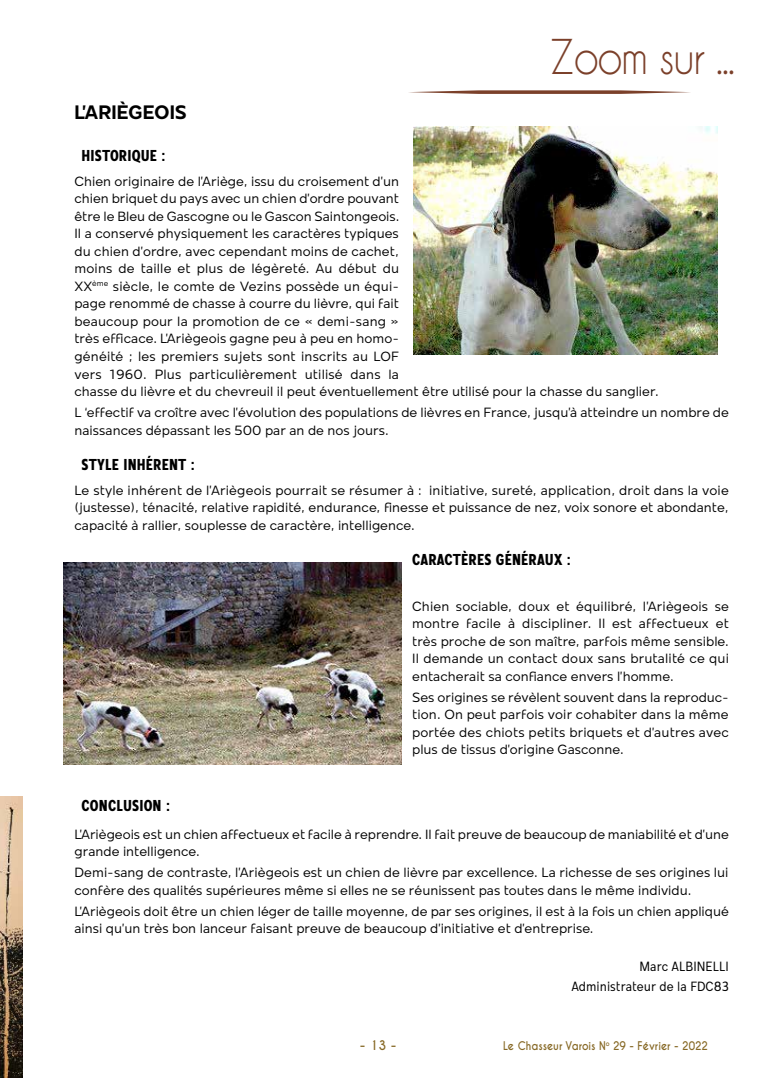
<style>
.page{position:relative;width:780px;height:1088px;background:#fff}
.page>*{position:absolute;margin:0;border:0;box-sizing:border-box;transform-origin:0 0}
.t1{font:45px "Caviar Dreams";letter-spacing:-.04em;color:#7b402a;scale:.9 1}
.t2{font:700 20px "Mollen Personal Use";letter-spacing:.01em;color:#000}
.t3{font:700 condensed 16.25px "Mollen Personal Use";letter-spacing:.01em;color:#000}
.t4{font:13.75px/17.5px "Mollen Personal Use";color:#000}
.t5{font:condensed 13.75px/19.8px "Mollen Personal Use";color:#000;text-align:right}
.t6{font:700 12.5px "Caviar Dreams";color:#876926}
.t7{font:700 11.25px "Caviar Dreams";color:#876926;scale:.9 1}
</style>
<div class="page">
<img style="left:413px;top:127px;width:304px;height:228px">
<img style="left:64px;top:562px;width:337px;height:203px">
<svg style="left:409px;top:90px;width:281px;height:4px"></svg>
<img style="left:0;top:797px;width:23px;height:280px">
<h1 class="t1" style="left:549px;top:30px;width:208px">Zoom sur ...</h1>
<h2 class="t2" style="left:74px;top:101px;width:114px">L’ARIÈGEOIS</h2>
<p class="t3" style="left:81px;top:147px;width:85px">HISTORIQUE :</p>
<p class="t4" style="left:74px;top:172px;width:585px">Chien originaire de l’Ariège, issu du croisement d’un<br>chien briquet du pays avec un chien d’ordre pouvant<br>être le Bleu de Gascogne ou le Gascon Saintongeois.<br>Il a conservé physiquement les caractères typiques<br>du chien d’ordre, avec cependant moins de cachet,<br>moins de taille et plus de légèreté. Au début du<br>XX<sup>ème</sup> siècle, le comte de Vezins possède un équi-<br>page renommé de chasse à courre du lièvre, qui fait<br>beaucoup pour la promotion de ce « demi-sang »<br>très efficace. L’Ariègeois gagne peu à peu en homo-<br>généité ; les premiers sujets sont inscrits au LOF<br>vers 1960. Plus particulièrement utilisé dans la<br>chasse du lièvre et du chevreuil il peut éventuellement être utilisé pour la chasse du sanglier.</p>
<p class="t4" style="left:74px;top:403px;width:656px">L ‘effectif va croître avec l’évolution des populations de lièvres en France, jusqu’à atteindre un nombre de naissances dépassant les 500 par an de nos jours.</p>
<p class="t3" style="left:81px;top:455px;width:115px">STYLE INHÉRENT :</p>
<p class="t4" style="left:74px;top:481px;width:656px;text-align:justify">Le style inhérent de l’Ariègeois pourrait se résumer à : initiative, sureté, application, droit dans la voie (justesse), ténacité, relative rapidité, endurance, finesse et puissance de nez, voix sonore et abondante, capacité à rallier, souplesse de caractère, intelligence.</p>
<p class="t3" style="left:412px;top:550px;width:160px">CARACTÈRES GÉNÉRAUX :</p>
<p class="t4" style="left:412px;top:597px;width:318px;text-align:justify">Chien sociable, doux et équilibré, l’Ariègeois se montre facile à discipliner. Il est affectueux et très proche de son maître, parfois même sensible.<br>Il demande un contact doux sans brutalité ce qui entacherait sa confiance envers l’homme.</p>
<p class="t4" style="left:412px;top:688px;width:318px;text-align:justify">Ses origines se révèlent souvent dans la reproduc&shy;tion. On peut parfois voir cohabiter dans la même portée des chiots petits briquets et d’autres avec plus de tissus d’origine Gasconne.</p>
<p class="t3" style="left:81px;top:796px;width:90px">CONCLUSION :</p>
<p class="t4" style="left:74px;top:825px;width:656px">L’Ariègeois est un chien affectueux et facile à reprendre. Il fait preuve de beaucoup de maniabilité et d’une grande intelligence.</p>
<p class="t4" style="left:74px;top:864px;width:655px">Demi-sang de contraste, l’Ariègeois est un chien de lièvre par excellence. La richesse de ses origines lui confère des qualités supérieures même si elles ne se réunissent pas toutes dans le même individu.</p>
<p class="t4" style="left:74px;top:902px;width:656px">L’Ariègeois doit être un chien léger de taille moyenne, de par ses origines, il est à la fois un chien appliqué ainsi qu’un très bon lanceur faisant preuve de beaucoup d’initiative et d’entreprise.</p>
<p class="t5" style="left:571px;top:956px;width:159px">Marc ALBINELLI<br>Administrateur de la FDC83</p>
<p class="t6" style="left:360px;top:1038px;width:38px">- 13 -</p>
<p class="t7" style="left:503px;top:1039px;width:229px">Le Chasseur Varois N<sup>o</sup> 29 - Février - 2022</p>
</div>
